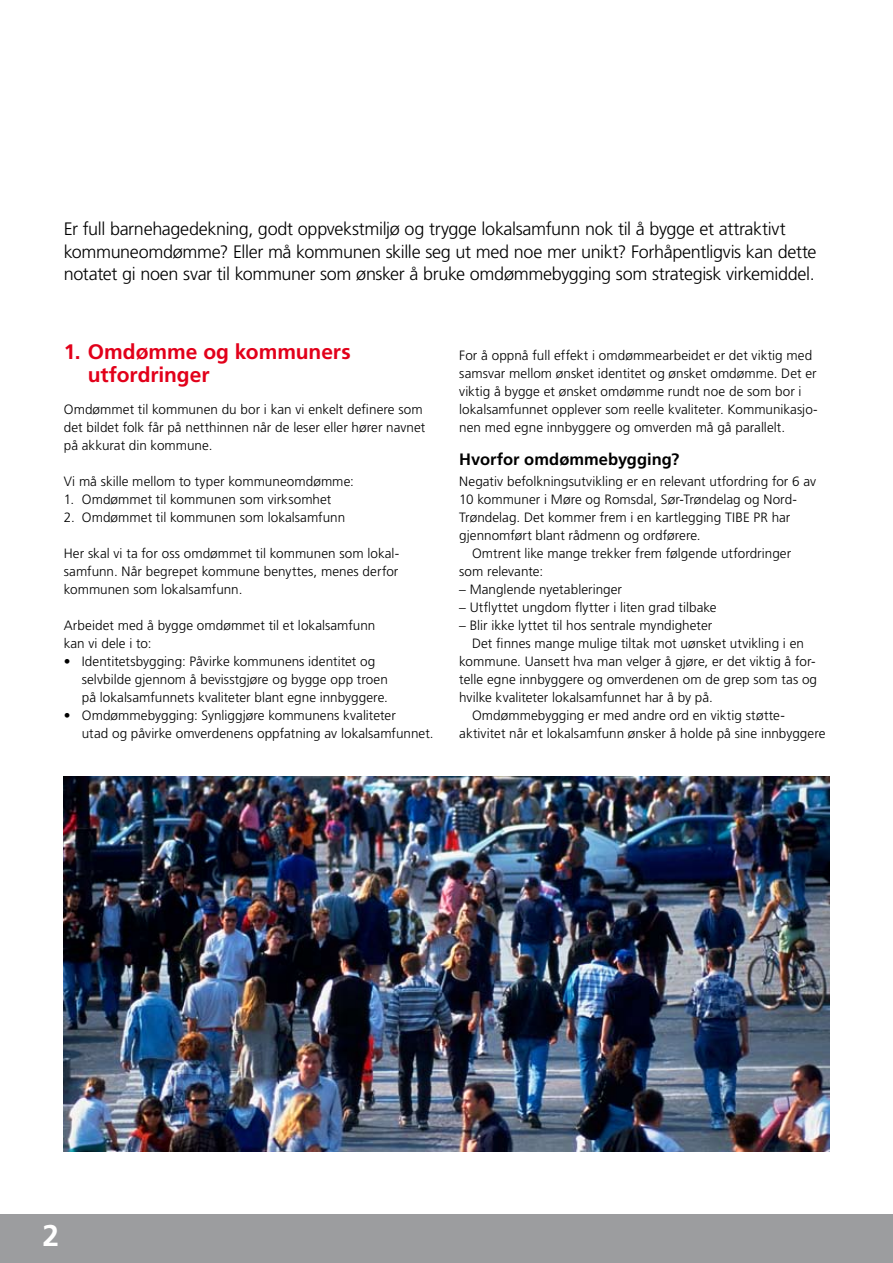
<style>
.page{position:relative;width:893px;height:1263px;background:#fff}
.page>*{position:absolute;margin:0;border:0;box-sizing:border-box;transform-origin:0 0}
.t1{font:700 30px "Frutiger";color:#fff}
.t2{font:700 21px/22.5px "Frutiger";letter-spacing:-.005em;color:#e2001a}
.t3{font:300 18px/22.5px "Frutiger";letter-spacing:-.02em;color:#000}
.t4{font:700 16.5px "Frutiger";color:#000}
.t5{font:300 13.5px/18px "Frutiger";letter-spacing:.005em;color:#000}
</style>
<div class="page">
<div style="left:0;top:1214px;width:893px;height:49px;background:#9c9d9f"></div>
<img style="left:64px;top:777px;width:765px;height:374px">
<p class="t3" style="left:64px;top:218px;width:754px">Er full barnehagedekning, godt oppvekstmiljø og trygge lokalsamfunn nok til å bygge et attraktivt kommuneomdømme? Eller må kommunen skille seg ut med noe mer unikt? Forhåpentligvis kan dette notatet gi noen svar til kommuner som ønsker å bruke omdømmebygging som strategisk virkemiddel.</p>
<h2 class="t2" style="left:88px;top:341px;width:264px;text-indent:-24px">1. Omdømme og kommuners utfordringer</h2>
<p class="t5" style="left:64px;top:400px;width:363px">Omdømmet til kommunen du bor i kan vi enkelt definere som det bildet folk får på netthinnen når de leser eller hører navnet på akkurat din kommune.</p>
<p class="t5" style="left:64px;top:472px;width:292px">Vi må skille mellom to typer kommuneomdømme:</p>
<p class="t5" style="left:64px;top:490px;width:269px">1. Omdømmet til kommunen som virksomhet</p>
<p class="t5" style="left:64px;top:508px;width:283px">2. Omdømmet til kommunen som lokalsamfunn</p>
<p class="t5" style="left:64px;top:544px;width:337px;text-align:justify">Her skal vi ta for oss omdømmet til kommunen som lokal&shy;samfunn. Når begrepet kommune benyttes, menes derfor kommunen som lokalsamfunn.</p>
<p class="t5" style="left:64px;top:616px;width:313px">Arbeidet med å bygge omdømmet til et lokalsamfunn kan vi dele i to:</p>
<p class="t5" style="left:82px;top:652px;width:308px;text-indent:-18px">• Identitetsbygging: Påvirke kommunens identitet og selvbilde gjennom å bevisstgjøre og bygge opp troen på lokalsamfunnets kvaliteter blant egne innbyggere.</p>
<p class="t5" style="left:82px;top:706px;width:353px;text-indent:-18px">• Omdømmebygging: Synliggjøre kommunens kvaliteter<br>utad og påvirke omverdenens oppfatning av lokalsamfunnet.</p>
<p class="t5" style="left:459px;top:346px;width:360px">For å oppnå full effekt i omdømmearbeidet er det viktig med samsvar mellom ønsket identitet og ønsket omdømme. Det er viktig å bygge et ønsket omdømme rundt noe de som bor i lokalsamfunnet opplever som reelle kvaliteter. Kommunikasjo&shy;nen med egne innbyggere og omverden må gå parallelt.</p>
<p class="t4" style="left:459px;top:450px;width:222px">Hvorfor omdømmebygging?</p>
<p class="t5" style="left:459px;top:472px;width:358px">Negativ befolkningsutvikling er en relevant utfordring for 6 av</p>
<p class="t5" style="left:459px;top:490px;width:339px">10 kommuner i Møre og Romsdal, Sør-Trøndelag og Nord-</p>
<p class="t5" style="left:459px;top:508px;width:333px">Trøndelag. Det kommer frem i en kartlegging TIBE PR har</p>
<p class="t5" style="left:459px;top:526px;width:243px">gjennomført blant rådmenn og ordførere.</p>
<p class="t5" style="left:472px;top:544px;width:321px">Omtrent like mange trekker frem følgende utfordringer</p>
<p class="t5" style="left:459px;top:562px;width:85px">som relevante:</p>
<p class="t5" style="left:459px;top:580px;width:164px">– Manglende nyetableringer</p>
<p class="t5" style="left:459px;top:598px;width:259px">– Utflyttet ungdom flytter i liten grad tilbake</p>
<p class="t5" style="left:459px;top:616px;width:255px">– Blir ikke lyttet til hos sentrale myndigheter</p>
<p class="t5" style="left:472px;top:634px;width:333px">Det finnes mange mulige tiltak mot uønsket utvikling i en</p>
<p class="t5" style="left:459px;top:652px;width:358px">kommune. Uansett hva man velger å gjøre, er det viktig å for-</p>
<p class="t5" style="left:459px;top:670px;width:359px">telle egne innbyggere og omverdenen om de grep som tas og</p>
<p class="t5" style="left:459px;top:688px;width:255px">hvilke kvaliteter lokalsamfunnet har å by på.</p>
<p class="t5" style="left:472px;top:706px;width:314px">Omdømmebygging er med andre ord en viktig støtte-</p>
<p class="t5" style="left:459px;top:724px;width:368px">aktivitet når et lokalsamfunn ønsker å holde på sine innbyggere</p>
<h1 class="t1" style="left:43px;top:1218px;width:18px">2</h1>
</div>
